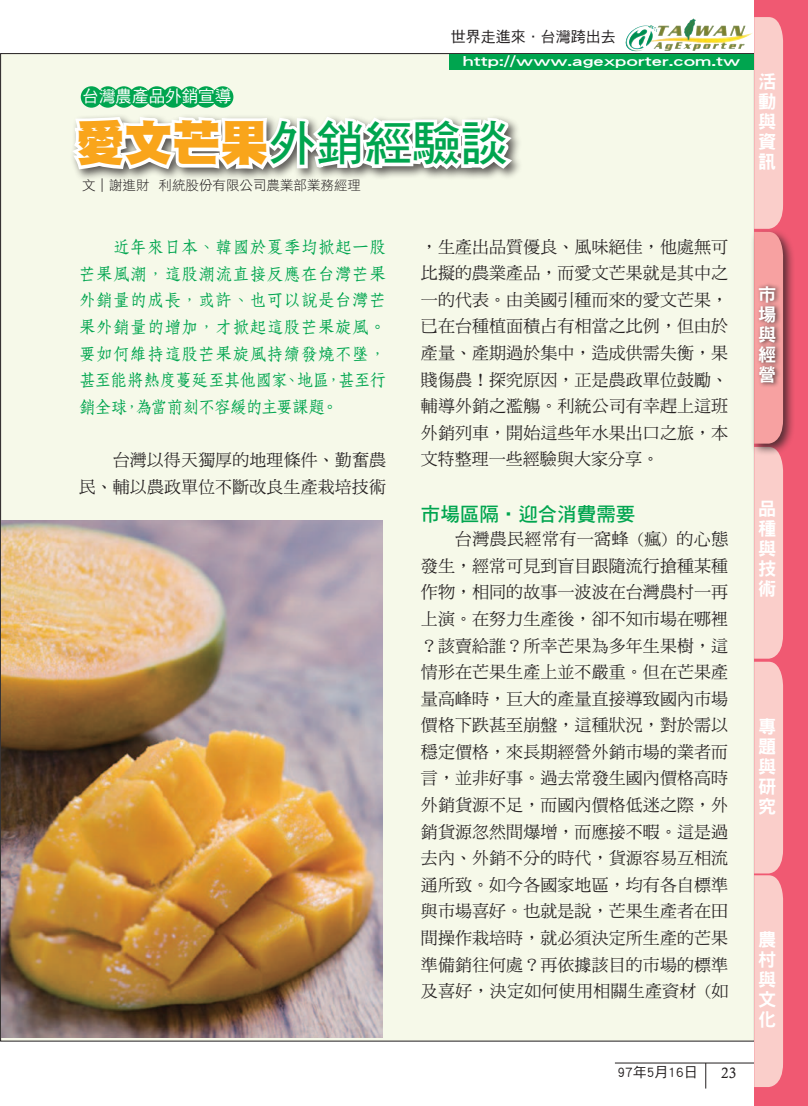
<style>
.page{position:relative;width:808px;height:1106px;background:#fff}
.page>*{position:absolute;margin:0;border:0;box-sizing:border-box;transform-origin:0 0}
.t1{font:48px "DF Hei Std W7";color:#00a54f}
.t2{font:19.5px "DF Hei Std W7";color:#00a54f}
.t3{font:18.15px/20.1px "DF Hei Std W9";color:#fff;text-align:justify}
.t4{font:16.95px/26.5px "DF Ming Std W5";letter-spacing:.005em;color:#231f20;text-align:justify}
.t5{font:16.95px/26.5px "DF Fang Song Std W6";letter-spacing:-.045em;color:#00a54f;text-align:justify}
.t6{font:16.5px "DF Hei Std W5";color:#fff}
.t7{font:15px "DF Hei Std W7";color:#fff;scale:1.5 1}
.t8{font:15px "DF Hei Std W5";color:#231f20}
.t9{font:15px "Calisto";color:#231f20}
.t10{font:13.95px "DF Hei Std W5";color:#231f20}
.t11{font:13.5px "DF Li Hei Std W3";color:#231f20}
.s1{font-family:"DF Hei Std W12";color:#f9a51b}
</style>
<div class="page">
<img style="left:651px;top:19px;width:42px;height:23px">
<hr style="left:615px;top:1062px;width:143px;height:1px;background:#231f20">
<svg style="left:705px;top:1063px;width:1px;height:25px"></svg>
<div style="left:1px;top:54px;width:753px;height:987px;background:#f6f9e9"></div>
<div style="left:450px;top:54px;width:304px;height:15px;background:#00a54f"></div>
<div style="left:754px;top:0;width:54px;height:1106px;background:#f05972"></div>
<div style="left:750px;top:228px;width:52px;height:234px;background:#231f20;opacity:.75"></div>
<div style="left:756px;top:282px;width:41px;height:136px;background:#231f20;opacity:.75"></div>
<svg style="left:754px;top:17px;width:29px;height:1070px;background:#f3bdbb"></svg>
<div style="left:68px;top:112px;width:693px;height:108px;background:#f6f9e9"></div>
<svg style="left:73px;top:86px;width:445px;height:93px"></svg>
<img style="left:1px;top:520px;width:381px;height:517px">
<p class="t6" style="left:83px;top:87px;width:150px">台灣農產品外銷宣導</p>
<p class="t8" style="left:451px;top:29px;width:166px">世界走進來．台灣跨出去</p>
<p class="t7" style="left:463px;top:52px;width:186px">http://www.agexporter.com.tw</p>
<h1 class="t1" style="left:77px;top:117px;width:433px"><span class="s1">愛文芒果</span>外銷經驗談</h1>
<p class="t11" style="left:82px;top:177px;width:280px">文｜謝進財 利統股份有限公司農業部業務經理</p>
<p class="t5" style="left:79px;top:233px;width:309px;text-indent:34px">近年來日本、韓國於夏季均掀起一股芒果風潮，這股潮流直接反應在台灣芒果外銷量的成長，或許、也可以說是台灣芒果外銷量的增加，才掀起這股芒果旋風。要如何維持這股芒果旋風持續發燒不墜，甚至能將熱度蔓延至其他國家、地區，甚至行銷全球，為當前刻不容緩的主要課題。</p>
<p class="t4" style="left:79px;top:446px;width:309px;text-align:right">台灣以得天獨厚的地理條件、勤奮農<br>民、輔以農政單位不斷改良生產栽培技術</p>
<p class="t4" style="left:421px;top:233px;width:309px">，生產出品質優良、風味絕佳，他處無可比擬的農業產品，而愛文芒果就是其中之一的代表。由美國引種而來的愛文芒果，已在台種植面積占有相當之比例，但由於產量、產期過於集中，造成供需失衡，果賤傷農！探究原因，正是農政單位鼓勵、輔導外銷之濫觴。利統公司有幸趕上這班外銷列車，開始這些年水果出口之旅，本文特整理一些經驗與大家分享。</p>
<p class="t2" style="left:421px;top:503px;width:216px">市場區隔‧迎合消費需要</p>
<p class="t4" style="left:421px;top:525px;width:309px;text-indent:34px">台灣農民經常有一窩蜂 (瘋) 的心態發生，經常可見到盲目跟隨流行搶種某種作物，相同的故事一波波在台灣農村一再上演。在努力生產後，卻不知市場在哪裡？該賣給誰？所幸芒果為多年生果樹，這情形在芒果生產上並不嚴重。但在芒果產量高峰時，巨大的產量直接導致國內市場價格下跌甚至崩盤，這種狀況，對於需以穩定價格，來長期經營外銷市場的業者而言，並非好事。過去常發生國內價格高時外銷貨源不足，而國內價格低迷之際，外銷貨源忽然間爆增，而應接不暇。這是過去內、外銷不分的時代，貨源容易互相流通所致。如今各國家地區，均有各自標準與市場喜好。也就是說，芒果生產者在田間操作栽培時，就必須決定所生產的芒果準備銷往何處？再依據該目的市場的標準及喜好，決定如何使用相關生產資材 (如</p>
<p class="t10" style="left:618px;top:1064px;width:82px">97年5月16日</p>
<p class="t9" style="left:721px;top:1064px;width:17px">23</p>
<p class="t3" style="left:758px;top:71px;width:19px">活動與資訊</p>
<p class="t3" style="left:758px;top:284px;width:19px">市場與經營</p>
<p class="t3" style="left:758px;top:498px;width:19px">品種與技術</p>
<p class="t3" style="left:758px;top:715px;width:19px">專題與研究</p>
<p class="t3" style="left:758px;top:775px;width:19px">討論</p>
<p class="t3" style="left:758px;top:929px;width:19px">農村與文化</p>
<p class="t3" style="left:758px;top:930px;width:19px">活動</p>
<p class="t3" style="left:758px;top:990px;width:19px">資訊</p>
</div>
